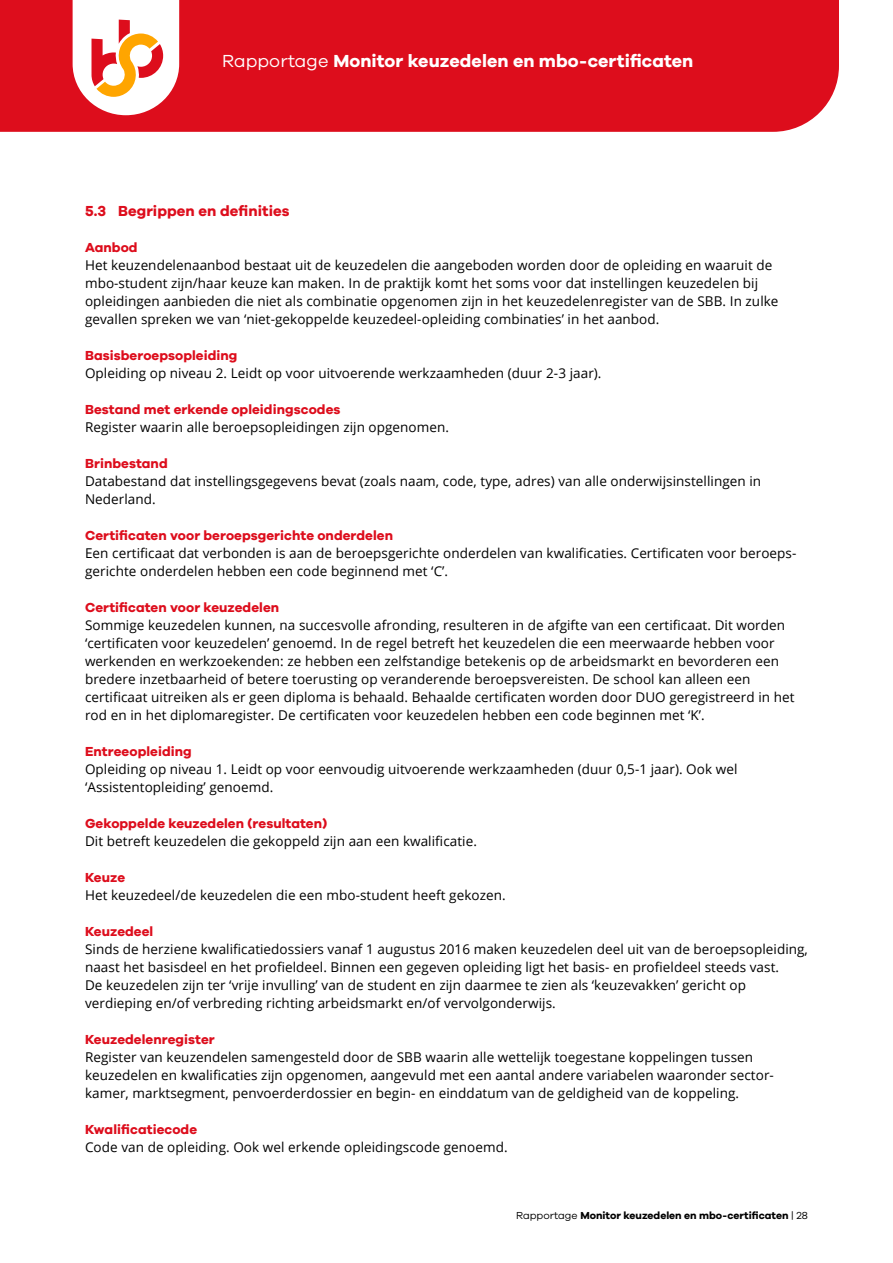
<style>
.page{position:relative;width:893px;height:1263px;background:#fff}
.page>*{position:absolute;margin:0;border:0;box-sizing:border-box;transform-origin:0 0}
.t1{font:700 18px "Galano Grotesque";letter-spacing:.005em;color:#fff}
.H3_PARAGRAAF{font:700 15px "Galano Grotesque";letter-spacing:.005em;color:#dd0d1c}
.P_BROOD{font:13.5px/18px "Open Sans";letter-spacing:.005em;color:#000}
.H3_KOP_KLEIN{font:700 13.5px "Galano Grotesque";letter-spacing:.005em;color:#dd0d1c}
.t2{font:700 10.5px "Galano Grotesque";color:#000}
.s1{font-weight:400}
</style>
<div class="page">
<div style="left:0;top:0;width:839px;height:132px;background:#dd0d1c"></div>
<svg style="left:73px;top:0;width:106px;height:115px"></svg>
<h1 class="t1" style="left:222px;top:50px;width:473px"><span class="s1">Rapportage</span> Monitor keuzedelen en mbo-certificaten</h1>
<p class="H3_PARAGRAAF" style="left:85px;top:202px;width:206px">5.3 Begrippen en definities</p>
<h3 class="H3_KOP_KLEIN" style="left:85px;top:239px;width:54px">Aanbod</h3>
<p class="P_BROOD" style="left:85px;top:256px;width:695px">Het keuzendelenaanbod bestaat uit de keuzedelen die aangeboden worden door de opleiding en waaruit de mbo-student zijn/haar keuze kan maken. In de praktijk komt het soms voor dat instellingen keuzedelen bij opleidingen aanbieden die niet als combinatie opgenomen zijn in het keuzedelenregister van de SBB. In zulke gevallen spreken we van ‘niet-gekoppelde keuzedeel-opleiding combinaties’ in het aanbod.</p>
<h3 class="H3_KOP_KLEIN" style="left:85px;top:347px;width:154px">Basisberoepsopleiding</h3>
<p class="P_BROOD" style="left:85px;top:364px;width:518px">Opleiding op niveau 2. Leidt op voor uitvoerende werkzaamheden (duur 2-3 jaar).</p>
<h3 class="H3_KOP_KLEIN" style="left:85px;top:401px;width:257px">Bestand met erkende opleidingscodes</h3>
<p class="P_BROOD" style="left:85px;top:418px;width:366px">Register waarin alle beroepsopleidingen zijn opgenomen.</p>
<h3 class="H3_KOP_KLEIN" style="left:85px;top:455px;width:84px">Brinbestand</h3>
<p class="P_BROOD" style="left:85px;top:472px;width:678px">Databestand dat instellingsgegevens bevat (zoals naam, code, type, adres) van alle onderwijsinstellingen in<br>Nederland.</p>
<h3 class="H3_KOP_KLEIN" style="left:85px;top:527px;width:309px">Certificaten voor beroepsgerichte onderdelen</h3>
<p class="P_BROOD" style="left:85px;top:544px;width:712px">Een certificaat dat verbonden is aan de beroepsgerichte onderdelen van kwalificaties. Certificaten voor beroeps&shy;gerichte onderdelen hebben een code beginnend met ‘C’.</p>
<h3 class="H3_KOP_KLEIN" style="left:85px;top:599px;width:196px">Certificaten voor keuzedelen</h3>
<p class="P_BROOD" style="left:85px;top:616px;width:711px">Sommige keuzedelen kunnen, na succesvolle afronding, resulteren in de afgifte van een certificaat. Dit worden ‘certificaten voor keuzedelen’ genoemd. In de regel betreft het keuzedelen die een meerwaarde hebben voor werkenden en werkzoekenden: ze hebben een zelfstandige betekenis op de arbeidsmarkt en bevorderen een bredere inzetbaarheid of betere toerusting op veranderende beroepsvereisten. De school kan alleen een certificaat uitreiken als er geen diploma is behaald. Behaalde certificaten worden door DUO geregistreerd in het rod en in het diplomaregister. De certificaten voor keuzedelen hebben een code beginnen met ‘K’.</p>
<h3 class="H3_KOP_KLEIN" style="left:85px;top:743px;width:108px">Entreeopleiding</h3>
<p class="P_BROOD" style="left:85px;top:760px;width:654px">Opleiding op niveau 1. Leidt op voor eenvoudig uitvoerende werkzaamheden (duur 0,5-1 jaar). Ook wel ‘Assistentopleiding’ genoemd.</p>
<h3 class="H3_KOP_KLEIN" style="left:85px;top:815px;width:244px">Gekoppelde keuzedelen (resultaten)</h3>
<p class="P_BROOD" style="left:85px;top:832px;width:393px">Dit betreft keuzedelen die gekoppeld zijn aan een kwalificatie.</p>
<h3 class="H3_KOP_KLEIN" style="left:85px;top:869px;width:42px">Keuze</h3>
<p class="P_BROOD" style="left:85px;top:886px;width:422px">Het keuzedeel/de keuzedelen die een mbo-student heeft gekozen.</p>
<h3 class="H3_KOP_KLEIN" style="left:85px;top:923px;width:70px">Keuzedeel</h3>
<p class="P_BROOD" style="left:85px;top:940px;width:724px">Sinds de herziene kwalificatiedossiers vanaf 1 augustus 2016 maken keuzedelen deel uit van de beroepsopleiding, naast het basisdeel en het profieldeel. Binnen een gegeven opleiding ligt het basis- en profieldeel steeds vast.<br>De keuzedelen zijn ter ‘vrije invulling’ van de student en zijn daarmee te zien als ‘keuzevakken’ gericht op verdieping en/of verbreding richting arbeidsmarkt en/of vervolgonderwijs.</p>
<h3 class="H3_KOP_KLEIN" style="left:85px;top:1031px;width:131px">Keuzedelenregister</h3>
<p class="P_BROOD" style="left:85px;top:1048px;width:689px">Register van keuzendelen samengesteld door de SBB waarin alle wettelijk toegestane koppelingen tussen keuzedelen en kwalificaties zijn opgenomen, aangevuld met een aantal andere variabelen waaronder sector&shy;kamer, marktsegment, penvoerderdossier en begin- en einddatum van de geldigheid van de koppeling.</p>
<h3 class="H3_KOP_KLEIN" style="left:85px;top:1121px;width:114px">Kwalificatiecode</h3>
<p class="P_BROOD" style="left:85px;top:1138px;width:424px">Code van de opleiding. Ook wel erkende opleidingscode genoemd.</p>
<p class="t2" style="left:516px;top:1208px;width:293px"><span class="s1">Rapportage</span> Monitor keuzedelen en mbo-certificaten <span class="s1">| 28</span></p>
</div>
